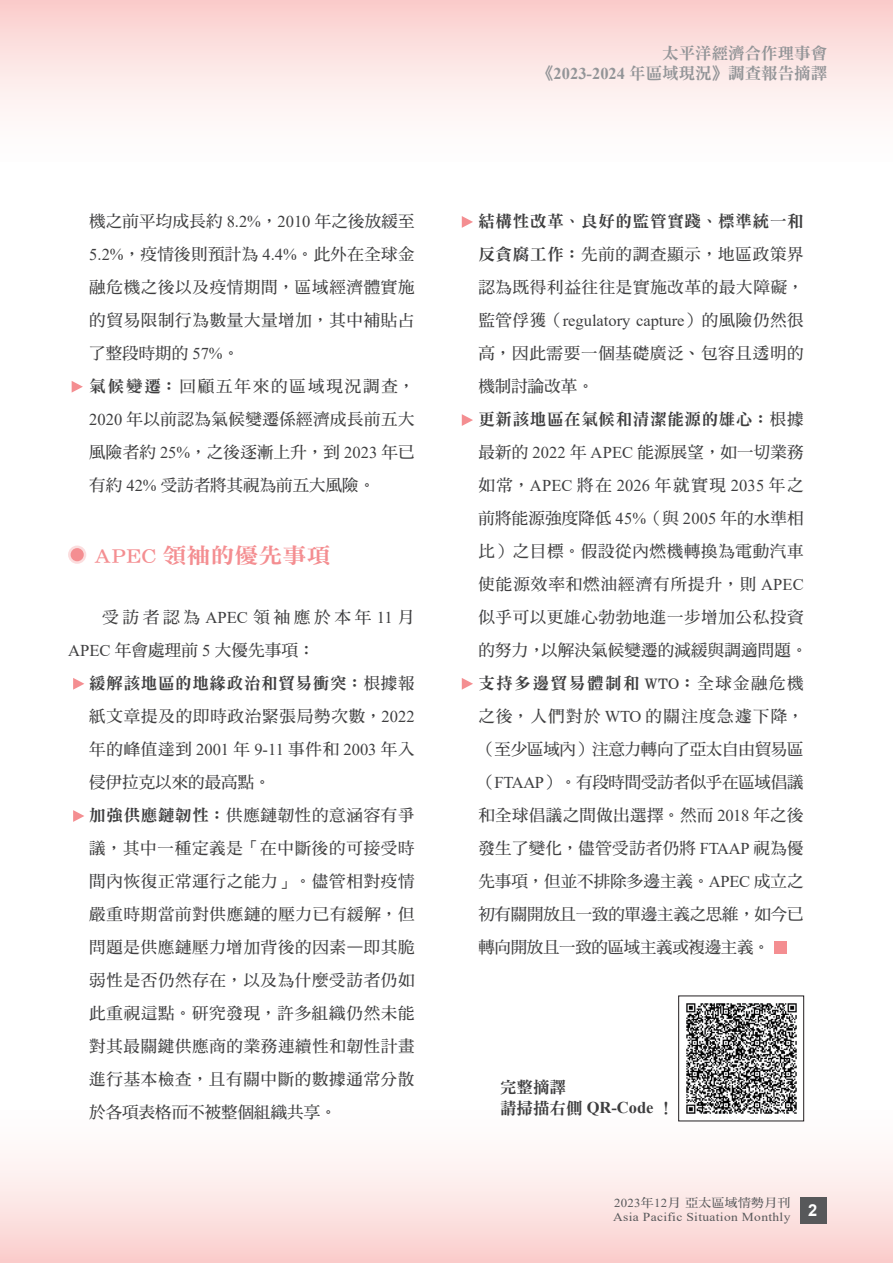
<style>
.page{position:relative;width:893px;height:1263px;background:#fff}
.page>*{position:absolute;margin:0;border:0;box-sizing:border-box;transform-origin:0 0}
.t1{font:21.6px "DF Ming Std W9";color:#f48e91;scale:1.11 1}
.t2{font:16.5px/33px "DF Ming Std W7";letter-spacing:.04em;color:#3e3e3f}
.t3{font:16.5px "DF Ming Std W9";letter-spacing:.04em;color:#3e3e3f}
.t4{font:16.5px "Times New Roman";color:#3e3e3f}
.t5{font:16.5px/33px "DF Ming Std W7";letter-spacing:.225em;color:#3e3e3f}
.t6{font:16.5px/19.8px "DF Ming Std W9";color:#939598;text-align:right}
.t7{font:16.5px "DF Ming Std W7";letter-spacing:.01em;color:#3e3e3f}
.t8{font:16.5px "DF Ming Std W9";letter-spacing:.1em;color:#3e3e3f}
.t9{font:700 16.5px "Times New Roman";color:#3e3e3f}
.t10{font:700 16.5px "Arial";color:#fff}
.t11{font:12.15px "Times New Roman";letter-spacing:.025em;color:#57585a;scale:1.11 1}
.t12{font:12.15px "DF Ming Std W7";letter-spacing:.025em;color:#57585a;scale:1.06 1}
.s1{font-family:"Times New Roman"}
.s2{font-family:"DF Ming Std W9"}
.s3{font-family:"DF Ming Std W7"}
.s4{font-family:"Times New Roman";font-weight:700}
.s5{font-family:"DF Ming Std W9";font-weight:400}
</style>
<div class="page">
<div style="left:0;top:1110px;width:893px;height:153px;background:linear-gradient(to bottom,#fff,#fbd1cf)"></div>
<div style="left:0;top:0;width:893px;height:161px;background:linear-gradient(to bottom,#fad0ce,#fff)"></div>
<div style="left:800px;top:1197px;width:27px;height:26px;background:#57585a"></div>
<svg style="left:68px;top:545px;width:18px;height:19px"></svg>
<div style="left:71px;top:548px;width:13px;height:13px;background:#f48e91;border-radius:50%"></div>
<svg style="left:72px;top:381px;width:11px;height:12px"></svg>
<svg style="left:73px;top:678px;width:11px;height:12px"></svg>
<svg style="left:73px;top:810px;width:11px;height:12px"></svg>
<svg style="left:462px;top:216px;width:11px;height:12px"></svg>
<svg style="left:462px;top:414px;width:11px;height:12px"></svg>
<svg style="left:462px;top:678px;width:11px;height:12px"></svg>
<div style="left:774px;top:941px;width:13px;height:13px;background:#f48e91"></div>
<div style="left:679px;top:996px;width:125px;height:125px;background:#fff"></div>
<div style="left:678px;top:996px;width:126px;height:125px;border:1px solid #231f20"></div>
<img style="left:686px;top:1003px;width:111px;height:111px">
<p class="t2" style="left:89px;top:204px;width:327px">機之前平均成長約 <span class="s1">8.2%</span>，<span class="s1">2010</span> 年之後放緩至<br><span class="s1">5.2%</span>，疫情後則預計為 <span class="s1">4.4%</span>。此外在全球金融危機之後以及疫情期間，區域經濟體實施的貿易限制行為數量大量增加，其中補貼占了整段時期的 <span class="s1">57%</span>。<br><span class="s2">氣候變遷：</span>回顧五年來的區域現況調查，<br><span class="s1">2020</span> 年以前認為氣候變遷係經濟成長前五大風險者約 <span class="s1">25%</span>，之後逐漸上升，到 <span class="s1">2023</span> 年已有約 <span class="s1">42%</span> 受訪者將其視為前五大風險。</p>
<h1 class="t1" style="left:94px;top:543px;width:214px">APEC 領袖的優先事項</h1>
<p class="t5" style="left:68px;top:600px;width:348px;text-indent:34px">受訪者認為<span class="s1">APEC</span>領袖應於本年<span class="s1">11</span>月<br><span class="s1">APEC</span> 年會處理前 <span class="s1">5</span> 大優先事項：</p>
<p class="t3" style="left:89px;top:674px;width:327px">緩解該地區的地緣政治和貿易衝突：<span class="s3">根據報</span></p>
<p class="t2" style="left:89px;top:699px;width:327px">紙文章提及的即時政治緊張局勢次數，<span class="s1">2022</span>年的峰值達到 <span class="s1">2001</span> 年 <span class="s1">9-11</span> 事件和 <span class="s1">2003</span> 年入侵伊拉克以來的最高點。<br><span class="s2">加強供應鏈韌性：</span>供應鏈韌性的意涵容有爭議，其中一種定義是「在中斷後的可接受時間內恢復正常運行之能力」。儘管相對疫情嚴重時期當前對供應鏈的壓力已有緩解，但問題是供應鏈壓力增加背後的因素—即其脆弱性是否仍然存在，以及為什麼受訪者仍如此重視這點。研究發現，許多組織仍然未能對其最關鍵供應商的業務連續性和韌性計畫進行基本檢查，且有關中斷的數據通常分散於各項表格而不被整個組織共享。</p>
<p class="t6" style="left:537px;top:43px;width:292px">太平洋經濟合作理事會<br>《<span class="s4">2023-2024</span> 年區域現況》調查報告摘譯</p>
<p class="t3" style="left:478px;top:212px;width:327px">結構性改革、良好的監管實踐、標準統一和</p>
<p class="t2" style="left:478px;top:237px;width:327px"><span class="s2">反貪腐工作：</span>先前的調查顯示，地區政策界認為既得利益往往是實施改革的最大障礙，</p>
<p class="t4" style="left:478px;top:309px;width:327px"><span class="s3">監管俘獲（</span>regulatory capture<span class="s3">）的風險仍然很</span></p>
<p class="t2" style="left:478px;top:336px;width:327px">高，因此需要一個基礎廣泛、包容且透明的機制討論改革。</p>
<p class="t3" style="left:478px;top:410px;width:327px">更新該地區在氣候和清潔能源的雄心：<span class="s3">根據</span></p>
<p class="t7" style="left:478px;top:443px;width:327px">最新的 <span class="s1">2022</span> 年 <span class="s1">APEC</span> 能源展望，如一切業務</p>
<p class="t4" style="left:478px;top:474px;width:327px"><span class="s3">如常，</span>APEC <span class="s3">將在</span> 2026 <span class="s3">年就實現</span> 2035 <span class="s3">年之</span></p>
<p class="t2" style="left:478px;top:501px;width:331px">前將能源強度降低 <span class="s1">45%</span>（與 <span class="s1">2005</span> 年的水準相比）之目標。假設從內燃機轉換為電動汽車使能源效率和燃油經濟有所提升，則 <span class="s1">APEC</span>似乎可以更雄心勃勃地進一步增加公私投資的努力，以解決氣候變遷的減緩與調適問題。</p>
<p class="t8" style="left:478px;top:674px;width:327px">支持多邊貿易體制和 WTO：<span class="s3">全球金融危機</span></p>
<p class="t2" style="left:478px;top:699px;width:327px;text-align:justify">之後，人們對於 <span class="s1">WTO</span> 的關注度急遽下降，（至少區域內）注意力轉向了亞太自由貿易區（<span class="s1">FTAAP</span>）。有段時間受訪者似乎在區域倡議和全球倡議之間做出選擇。然而 <span class="s1">2018</span> 年之後發生了變化，儘管受訪者仍將 <span class="s1">FTAAP</span> 視為優先事項，但並不排除多邊主義。<span class="s1">APEC</span> 成立之初有關開放且一致的單邊主義之思維，如今已轉向開放且一致的區域主義或複邊主義。</p>
<p class="t3" style="left:500px;top:1078px;width:67px">完整摘譯</p>
<p class="t9" style="left:500px;top:1096px;width:176px"><span class="s5">請掃描右側</span> QR-Code <span class="s5">！</span></p>
<p class="t12" style="left:614px;top:1196px;width:168px"><span class="s1">2023</span>年<span class="s1">12</span>月亞太區域情勢月刊</p>
<p class="t11" style="left:613px;top:1208px;width:161px">Asia Pacific Situation Monthly</p>
<p class="t10" style="left:808px;top:1199px;width:11px">2</p>
</div>
